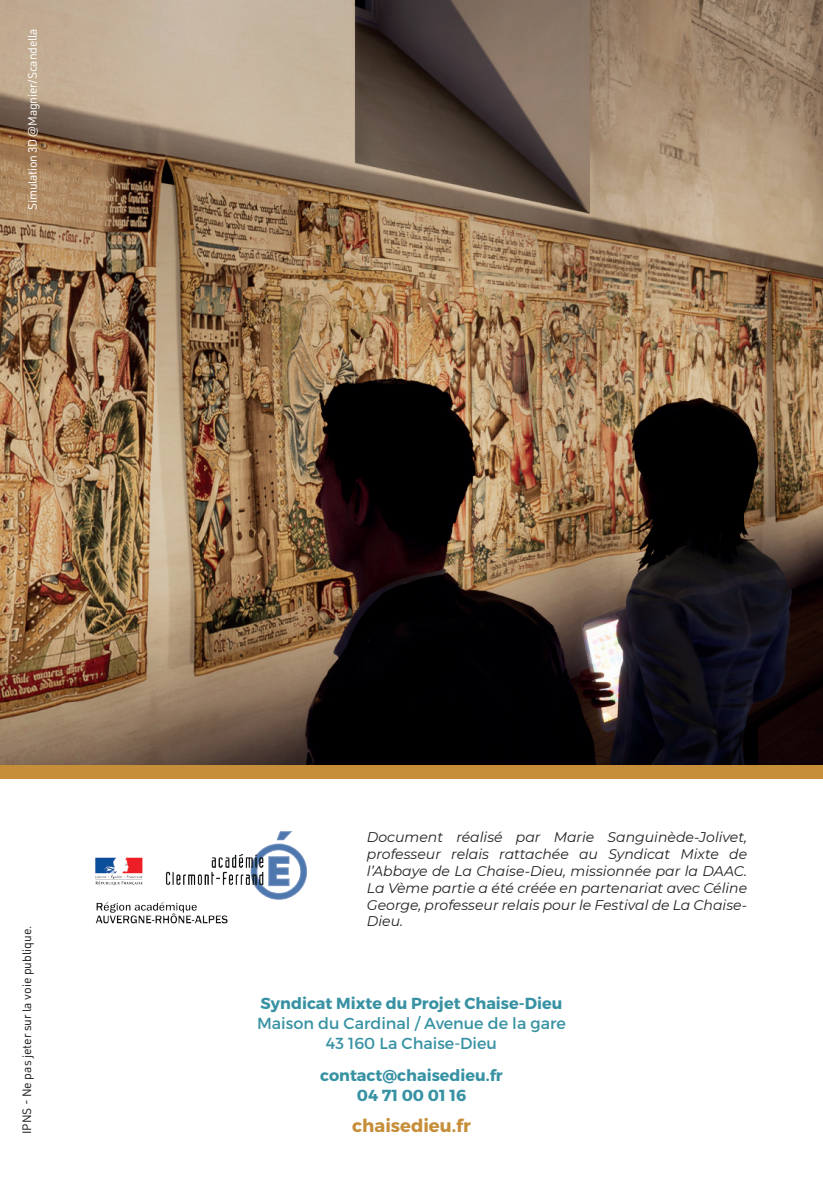
<style>
.page{position:relative;width:823px;height:1191px;background:#fff}
.page>*{position:absolute;margin:0;border:0;box-sizing:border-box;transform-origin:0 0}
.t1{font:700 18px "Montserrat";color:#c68e39}
.t2{font:700 16px/20px "Montserrat";color:#3792a3;text-align:center}
.t3{font:16px/20px "Montserrat";color:#3792a3;text-align:center}
.t4{font:italic 14px/16.8px "Montserrat";color:#231f20;text-align:justify}
.t5{font:12px "URWDIN";color:#231f20}
.t6{font:12px "URWDIN";letter-spacing:-.02em;color:#fff}
</style>
<div class="page">
<img style="left:0;top:0;width:822px;height:765px">
<div style="left:0;top:765px;width:822px;height:13px;background:#c68e39"></div>
<img style="left:95px;top:831px;width:212px;height:93px">
<p class="t6" style="left:25px;top:210px;width:183px;rotate:-90deg">Simulation 3D @Magnier/Scandella</p>
<p class="t5" style="left:19px;top:1134px;width:210px;rotate:-90deg">IPNS - Ne pas jeter sur la voie publique.</p>
<p class="t4" style="left:367px;top:828px;width:381px">Document réalisé par Marie Sanguinède-Jolivet, professeur relais rattachée au Syndicat Mixte de l’Abbaye de La Chaise-Dieu, missionnée par la DAAC.<br>La Vème partie a été créée en partenariat avec Céline George, professeur relais pour le Festival de La Chaise-Dieu.</p>
<p class="t2" style="left:260px;top:993px;width:303px">Syndicat Mixte du Projet Chaise-Dieu</p>
<p class="t3" style="left:257px;top:1012px;width:310px">Maison du Cardinal / Avenue de la gare<br>43 160 La Chaise-Dieu</p>
<p class="t2" style="left:320px;top:1065px;width:184px">contact@chaisedieu.fr<br>04 71 00 01 16</p>
<p class="t1" style="left:352px;top:1114px;width:120px">chaisedieu.fr</p>
</div>
